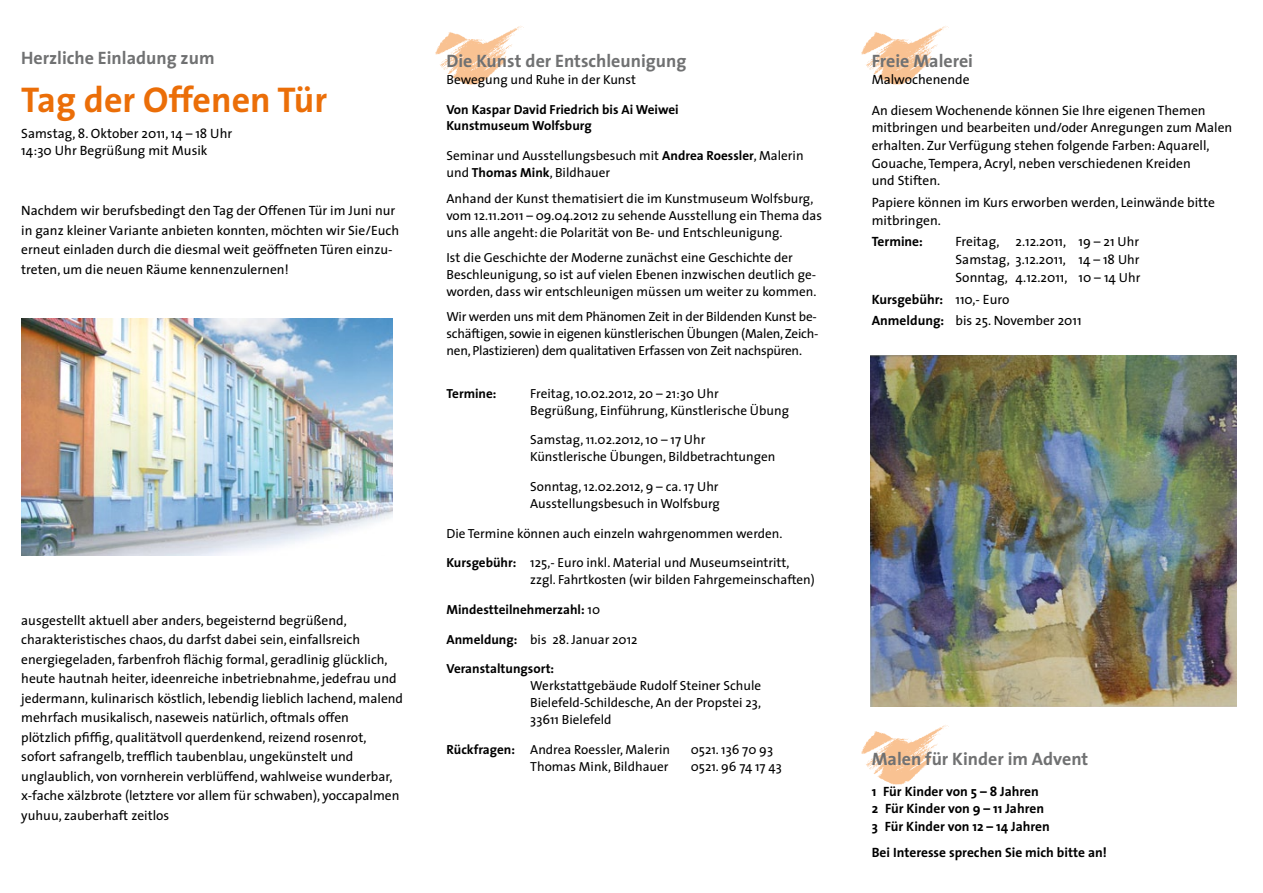
<style>
.page{position:relative;width:1263px;height:893px;background:#fff}
.page>*{position:absolute;margin:0;border:0;box-sizing:border-box;transform-origin:0 0}
.t1{font:700 36px "The Sans";color:#eb6e08}
.t2{font:700 18px "The Sans";color:#707172}
.t3{font:13.5px/19.5px "The Sans";color:#000}
.t4{font:700 13.5px/17.5px "The Sans";color:#000}
.t5{font:13.2px/17px "The Sans";color:#000}
.t6{font:700 13.2px/17px "The Sans";color:#000}
.s1{font-weight:700}
.s2{font-weight:400}
.s3{font-size:13.2px}
</style>
<div class="page">
<img style="left:22px;top:318px;width:370px;height:237px">
<img style="left:435px;top:26px;width:89px;height:59px">
<img style="left:861px;top:26px;width:88px;height:59px">
<img style="left:861px;top:725px;width:88px;height:60px">
<img style="left:871px;top:355px;width:365px;height:351px">
<h2 class="t2" style="left:21px;top:43px;width:195px">Herzliche Einladung zum</h2>
<h1 class="t1" style="left:21px;top:70px;width:308px">Tag der Offenen Tür</h1>
<p class="t3" style="left:21px;top:124px;width:213px;line-height:17.2px">Samstag, 8. Oktober 2011, 14 – 18 Uhr<br>14:30 Uhr Begrüßung mit Musik</p>
<p class="t3" style="left:21px;top:201px;width:379px">Nachdem wir berufsbedingt den Tag der Offenen Tür im Juni nur in ganz kleiner Variante anbieten konnten, möchten wir Sie/Euch erneut einladen durch die diesmal weit geöffneten Türen einzu&shy;treten, um die neuen Räume kennenzulernen!</p>
<p class="t3" style="left:21px;top:610px;width:383px">ausgestellt aktuell aber anders, begeisternd begrüßend, charakteristisches chaos, du darfst dabei sein, einfallsreich energiegeladen, farbenfroh flächig formal, geradlinig glücklich, heute hautnah heiter, ideenreiche inbetriebnahme, jedefrau und jedermann, kulinarisch köstlich, lebendig lieblich lachend, malend mehrfach musikalisch, naseweis natürlich, oftmals offen<br>plötzlich pfiffig, qualitätvoll querdenkend, reizend rosenrot, sofort safrangelb, trefflich taubenblau, ungekünstelt und unglaublich, von vornherein verblüffend, wahlweise wunderbar, x-fache xälzbrote (letztere vor allem für schwaben), yoccapalmen yuhuu, zauberhaft zeitlos</p>
<h2 class="t2" style="left:446px;top:46px;width:241px">Die Kunst der Entschleunigung</h2>
<p class="t5" style="left:446px;top:71px;width:191px">Bewegung und Ruhe in der Kunst</p>
<p class="t6" style="left:446px;top:100px;width:234px">Von Kaspar David Friedrich bis Ai Weiwei<br>Kunstmuseum Wolfsburg</p>
<p class="t5" style="left:446px;top:147px;width:359px">Seminar und Ausstellungsbesuch mit <span class="s1">Andrea Roessler</span>, Malerin und <span class="s1">Thomas Mink</span>, Bildhauer</p>
<p class="t5" style="left:446px;top:189px;width:377px">Anhand der Kunst thematisiert die im Kunstmuseum Wolfsburg, vom 12.11.2011 – 09.04.2012 zu sehende Ausstellung ein Thema das uns alle angeht: die Polarität von Be- und Entschleunigung.</p>
<p class="t5" style="left:446px;top:249px;width:371px">Ist die Geschichte der Moderne zunächst eine Geschichte der<br>Beschleunigung, so ist auf vielen Ebenen inzwischen deutlich ge&shy;worden, dass wir entschleunigen müssen um weiter zu kommen.</p>
<p class="t5" style="left:446px;top:308px;width:373px;text-align:justify">Wir werden uns mit dem Phänomen Zeit in der Bildenden Kunst be&shy;schäftigen, sowie in eigenen künstlerischen Übungen (Malen, Zeich&shy;nen, Plastizieren) dem qualitativen Erfassen von Zeit nachspüren.</p>
<p class="t6" style="left:446px;top:384px;width:52px">Termine:</p>
<p class="t5" style="left:530px;top:384px;width:260px">Freitag, 10.02.2012, 20 – 21:30 Uhr<br>Begrüßung, Einführung, Künstlerische Übung</p>
<p class="t5" style="left:530px;top:431px;width:247px">Samstag, 11.02.2012, 10 – 17 Uhr<br>Künstlerische Übungen, Bildbetrachtungen</p>
<p class="t5" style="left:530px;top:478px;width:191px">Sonntag, 12.02.2012, 9 – ca. 17 Uhr<br>Ausstellungsbesuch in Wolfsburg</p>
<p class="t5" style="left:446px;top:524px;width:338px">Die Termine können auch einzeln wahrgenommen werden.</p>
<p class="t5" style="left:530px;top:554px;width:286px;text-indent:-84px"><span class="s1">Kursgebühr:</span> 125,- Euro inkl. Material und Museumseintritt, zzgl. Fahrtkosten (wir bilden Fahrgemeinschaften)</p>
<p class="t6" style="left:446px;top:601px;width:155px">Mindestteilnehmerzahl: <span class="s2">10</span></p>
<p class="t5" style="left:446px;top:630px;width:193px"><span class="s1">Anmeldung:</span> bis 28. Januar 2012</p>
<p class="t6" style="left:446px;top:660px;width:109px">Veranstaltungsort:</p>
<p class="t5" style="left:530px;top:677px;width:232px;text-align:justify">Werkstattgebäude Rudolf Steiner Schule Bielefeld-Schildesche, An der Propstei 23, 33611 Bielefeld</p>
<p class="t5" style="left:446px;top:741px;width:225px"><span class="s1">Rückfragen:</span> Andrea Roessler, Malerin</p>
<p class="t5" style="left:691px;top:741px;width:84px">0521. 136 70 93</p>
<p class="t5" style="left:530px;top:758px;width:140px">Thomas Mink, Bildhauer</p>
<p class="t5" style="left:691px;top:758px;width:92px">0521. 96 74 17 43</p>
<h2 class="t2" style="left:872px;top:46px;width:103px">Freie Malerei</h2>
<p class="t3" style="left:872px;top:70px;width:99px">Malwochenende</p>
<p class="t3" style="left:872px;top:101px;width:362px;line-height:17.5px">An diesem Wochenende können Sie Ihre eigenen Themen mitbringen und bearbeiten und/oder Anregungen zum Malen erhalten. Zur Verfügung stehen folgende Farben: Aquarell, Gouache, Tempera, Acryl, neben verschiedenen Kreiden<br>und Stiften.</p>
<p class="t3" style="left:872px;top:193px;width:345px;line-height:17.5px">Papiere können im Kurs erworben werden, Leinwände bitte mitbringen.</p>
<p class="t4" style="left:872px;top:233px;width:53px">Termine:</p>
<p class="t3" style="left:955px;top:233px;width:186px;line-height:17.5px;text-align:justify">Freitag, 2.12.2011, 19 – 21 <span class="s3">Uhr </span>Samstag, 3.12.2011, 14 – 18 <span class="s3">Uhr </span>Sonntag, 4.12.2011, 10 – 14 <span class="s3">Uhr</span></p>
<p class="t3" style="left:872px;top:288px;width:211px;line-height:21.9px"><span class="s1">Kursgebühr:</span> 110,- Euro<br><span class="s1">Anmeldung:</span> bis 25. November 2011</p>
<h2 class="t2" style="left:872px;top:744px;width:218px">Malen für Kinder im Advent</h2>
<p class="t4" style="left:872px;top:782px;width:180px">1 Für Kinder von 5 – 8 Jahren<br>2 Für Kinder von 9 – 11 Jahren<br>3 Für Kinder von 12 – 14 Jahren</p>
<p class="t4" style="left:872px;top:843px;width:237px">Bei Interesse sprechen Sie mich bitte an!</p>
</div>
